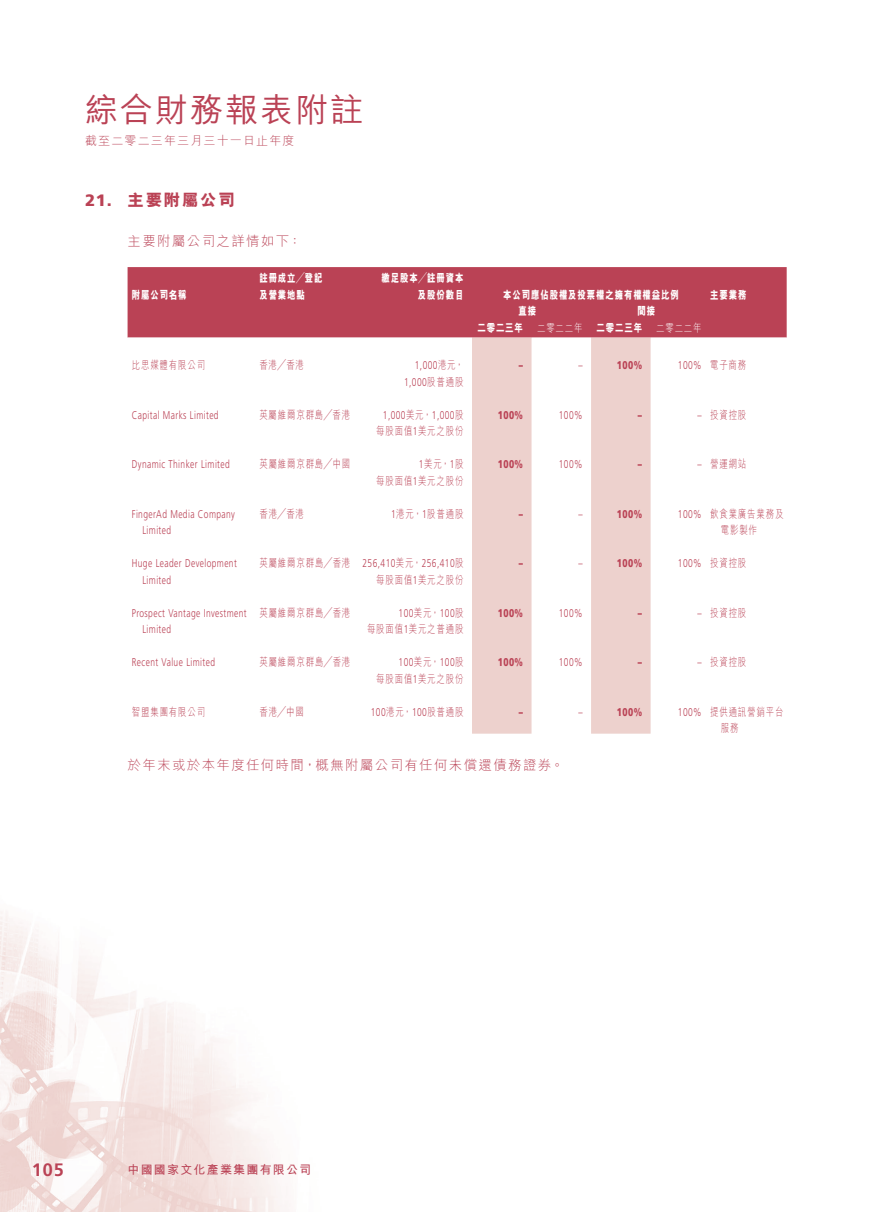
<style>
.page{position:relative;width:893px;height:1212px;background:#fff}
.page>*{position:absolute;margin:0;border:0;box-sizing:border-box;transform-origin:0 0}
.t1{font:500 33px "M Hei HK";letter-spacing:.06em;color:#ba4255}
.t2{font:700 18px "Frutiger LT Std";color:#ba4255}
.t3{font:800 16.5px "M Hei HK";letter-spacing:.1em;color:#ba4255}
.t4{font:900 16.5px "Frutiger LT Std";color:#ba4255}
.t5{font:300 13.5px "M Hei HK";letter-spacing:.1em;color:#ba4255}
.t6{font:300 12px "M Hei HK";letter-spacing:.095em;color:#ba4255}
.t7{font:700 12px "M Hei HK";letter-spacing:.1em;color:#ba4255}
.t8{font:300 11.25px/16.5px "Frutiger LT Std";letter-spacing:.05em;color:#ba4255;scale:.75 1}
.t9{font:300 11.25px "M Hei HK";letter-spacing:.1em;color:#ba4255;scale:.75 1}
.t10{font:800 11.25px/16.5px "M Hei HK";letter-spacing:.1em;color:#fff;scale:.75 1}
.t11{font:900 11.25px "Frutiger LT Std";letter-spacing:.05em;color:#ba4255;scale:.75 1}
.t12{font:300 11.25px "M Hei HK";letter-spacing:.1em;color:#fff;scale:.75 1}
.s1{font-family:"M Hei HK"}
.s2{font-family:"Frutiger LT Std"}
</style>
<div class="page">
<img style="left:0;top:267px;width:287px;height:945px">
<div style="left:128px;top:267px;width:659px;height:71px;background:#ba4255"></div>
<svg style="left:128px;top:338px;width:159px;height:396px"></svg>
<svg style="left:472px;top:338px;width:179px;height:396px;fill:#edd1cd"></svg>
<h1 class="t1" style="left:85px;top:86px;width:280px">綜合財務報表附註</h1>
<p class="t6" style="left:85px;top:135px;width:211px">截至二零二三年三月三十一日止年度</p>
<h3 class="t4" style="left:85px;top:190px;width:28px">21.</h3>
<h3 class="t3" style="left:128px;top:192px;width:109px">主要附屬公司</h3>
<p class="t5" style="left:128px;top:234px;width:176px">主要附屬公司之詳情如下：</p>
<p class="t10" style="left:132px;top:286px;width:75px">附屬公司名稱</p>
<p class="t10" style="left:259px;top:270px;width:86px">註冊成立╱登記及營業地點</p>
<p class="t10" style="left:382px;top:270px;width:111px">繳足股本╱註冊資本</p>
<p class="t10" style="left:418px;top:286px;width:62px">及股份數目</p>
<p class="t9" style="left:132px;top:359px;width:99px">比思媒體有限公司</p>
<p class="t9" style="left:259px;top:359px;width:61px">香港╱香港</p>
<p class="t8" style="left:415px;top:357px;width:66px">1,000<span class="s1">港元，</span></p>
<p class="t8" style="left:404px;top:374px;width:81px">1,000<span class="s1">股普通股</span></p>
<p class="t8" style="left:132px;top:407px;width:117px">Capital Marks Limited</p>
<p class="t9" style="left:259px;top:409px;width:123px">英屬維爾京群島╱香港</p>
<p class="t8" style="left:383px;top:407px;width:109px">1,000<span class="s1">美元，</span>1,000<span class="s1">股</span></p>
<p class="t9" style="left:376px;top:425px;width:118px">每股面值<span class="s2">1</span>美元之股份</p>
<p class="t8" style="left:132px;top:456px;width:132px">Dynamic Thinker Limited</p>
<p class="t9" style="left:259px;top:458px;width:123px">英屬維爾京群島╱中國</p>
<p class="t9" style="left:419px;top:458px;width:61px"><span class="s2">1</span>美元，<span class="s2">1</span>股</p>
<p class="t9" style="left:376px;top:475px;width:118px">每股面值<span class="s2">1</span>美元之股份</p>
<p class="t10" style="left:503px;top:286px;width:236px">本公司應佔股權及投票權之擁有權權益比例</p>
<p class="t10" style="left:518px;top:303px;width:25px">直接</p>
<p class="t10" style="left:637px;top:303px;width:25px">間接</p>
<p class="t10" style="left:477px;top:319px;width:62px">二零二三年</p>
<p class="t12" style="left:537px;top:322px;width:62px">二零二二年</p>
<p class="t10" style="left:596px;top:319px;width:62px">二零二三年</p>
<p class="t12" style="left:656px;top:322px;width:62px">二零二二年</p>
<p class="t10" style="left:710px;top:286px;width:50px">主要業務</p>
<p class="t11" style="left:519px;top:358px;width:7px">–</p>
<p class="t8" style="left:578px;top:357px;width:7px">–</p>
<p class="t11" style="left:617px;top:358px;width:35px">100%</p>
<p class="t8" style="left:678px;top:357px;width:33px">100%</p>
<p class="t9" style="left:710px;top:359px;width:50px">電子商務</p>
<p class="t11" style="left:498px;top:408px;width:35px">100%</p>
<p class="t11" style="left:498px;top:457px;width:35px">100%</p>
<p class="t8" style="left:559px;top:407px;width:33px">100%</p>
<p class="t8" style="left:559px;top:456px;width:33px">100%</p>
<p class="t11" style="left:638px;top:408px;width:7px">–</p>
<p class="t8" style="left:697px;top:407px;width:7px">–</p>
<p class="t9" style="left:710px;top:409px;width:50px">投資控股</p>
<p class="t11" style="left:638px;top:457px;width:7px">–</p>
<p class="t8" style="left:697px;top:456px;width:7px">–</p>
<p class="t9" style="left:710px;top:458px;width:50px">營運網站</p>
<p class="t9" style="left:259px;top:508px;width:61px">香港╱香港</p>
<p class="t8" style="left:142px;top:506px;width:125px;text-indent:-11px">FingerAd Media Company<br>Limited</p>
<p class="t9" style="left:710px;top:508px;width:99px">飲食業廣告業務及</p>
<p class="t9" style="left:391px;top:508px;width:98px"><span class="s2">1</span>港元，<span class="s2">1</span>股普通股</p>
<p class="t11" style="left:617px;top:507px;width:35px">100%</p>
<p class="t8" style="left:678px;top:506px;width:33px">100%</p>
<p class="t11" style="left:519px;top:507px;width:7px">–</p>
<p class="t8" style="left:578px;top:506px;width:7px">–</p>
<p class="t9" style="left:721px;top:524px;width:50px">電影製作</p>
<p class="t9" style="left:259px;top:557px;width:123px">英屬維爾京群島╱香港</p>
<p class="t8" style="left:142px;top:555px;width:127px;text-indent:-11px">Huge Leader Development<br>Limited</p>
<p class="t8" style="left:363px;top:555px;width:136px">256,410<span class="s1">美元，</span>256,410<span class="s1">股</span></p>
<p class="t9" style="left:376px;top:574px;width:118px">每股面值<span class="s2">1</span>美元之股份</p>
<p class="t11" style="left:519px;top:556px;width:7px">–</p>
<p class="t8" style="left:578px;top:555px;width:7px">–</p>
<p class="t11" style="left:617px;top:556px;width:35px">100%</p>
<p class="t8" style="left:678px;top:555px;width:33px">100%</p>
<p class="t9" style="left:710px;top:557px;width:50px">投資控股</p>
<p class="t9" style="left:259px;top:607px;width:123px">英屬維爾京群島╱香港</p>
<p class="t8" style="left:142px;top:605px;width:141px;text-indent:-11px">Prospect Vantage Investment<br>Limited</p>
<p class="t8" style="left:399px;top:605px;width:88px">100<span class="s1">美元，</span>100<span class="s1">股</span></p>
<p class="t9" style="left:367px;top:623px;width:130px">每股面值<span class="s2">1</span>美元之普通股</p>
<p class="t11" style="left:498px;top:606px;width:35px">100%</p>
<p class="t8" style="left:559px;top:605px;width:33px">100%</p>
<p class="t11" style="left:638px;top:606px;width:7px">–</p>
<p class="t8" style="left:697px;top:605px;width:7px">–</p>
<p class="t9" style="left:710px;top:607px;width:50px">投資控股</p>
<p class="t8" style="left:132px;top:654px;width:112px">Recent Value Limited</p>
<p class="t9" style="left:259px;top:656px;width:123px">英屬維爾京群島╱香港</p>
<p class="t8" style="left:399px;top:654px;width:88px">100<span class="s1">美元，</span>100<span class="s1">股</span></p>
<p class="t11" style="left:498px;top:655px;width:35px">100%</p>
<p class="t8" style="left:559px;top:654px;width:33px">100%</p>
<p class="t11" style="left:638px;top:655px;width:7px">–</p>
<p class="t8" style="left:697px;top:654px;width:7px">–</p>
<p class="t9" style="left:710px;top:656px;width:50px">投資控股</p>
<p class="t9" style="left:376px;top:673px;width:118px">每股面值<span class="s2">1</span>美元之股份</p>
<p class="t9" style="left:132px;top:706px;width:99px">智盟集團有限公司</p>
<p class="t9" style="left:259px;top:706px;width:61px">香港╱中國</p>
<p class="t9" style="left:371px;top:706px;width:125px"><span class="s2">100</span>港元，<span class="s2">100</span>股普通股</p>
<p class="t11" style="left:519px;top:705px;width:7px">–</p>
<p class="t8" style="left:578px;top:704px;width:7px">–</p>
<p class="t11" style="left:617px;top:705px;width:35px">100%</p>
<p class="t8" style="left:678px;top:704px;width:33px">100%</p>
<p class="t9" style="left:710px;top:706px;width:99px">提供通訊營銷平台</p>
<p class="t9" style="left:721px;top:722px;width:25px">服務</p>
<p class="t5" style="left:128px;top:758px;width:438px">於年末或於本年度任何時間，概無附屬公司有任何未償還債務證券。</p>
<h2 class="t2" style="left:32px;top:1159px;width:34px">105</h2>
<p class="t7" style="left:128px;top:1161px;width:185px">中國國家文化產業集團有限公司</p>
</div>
